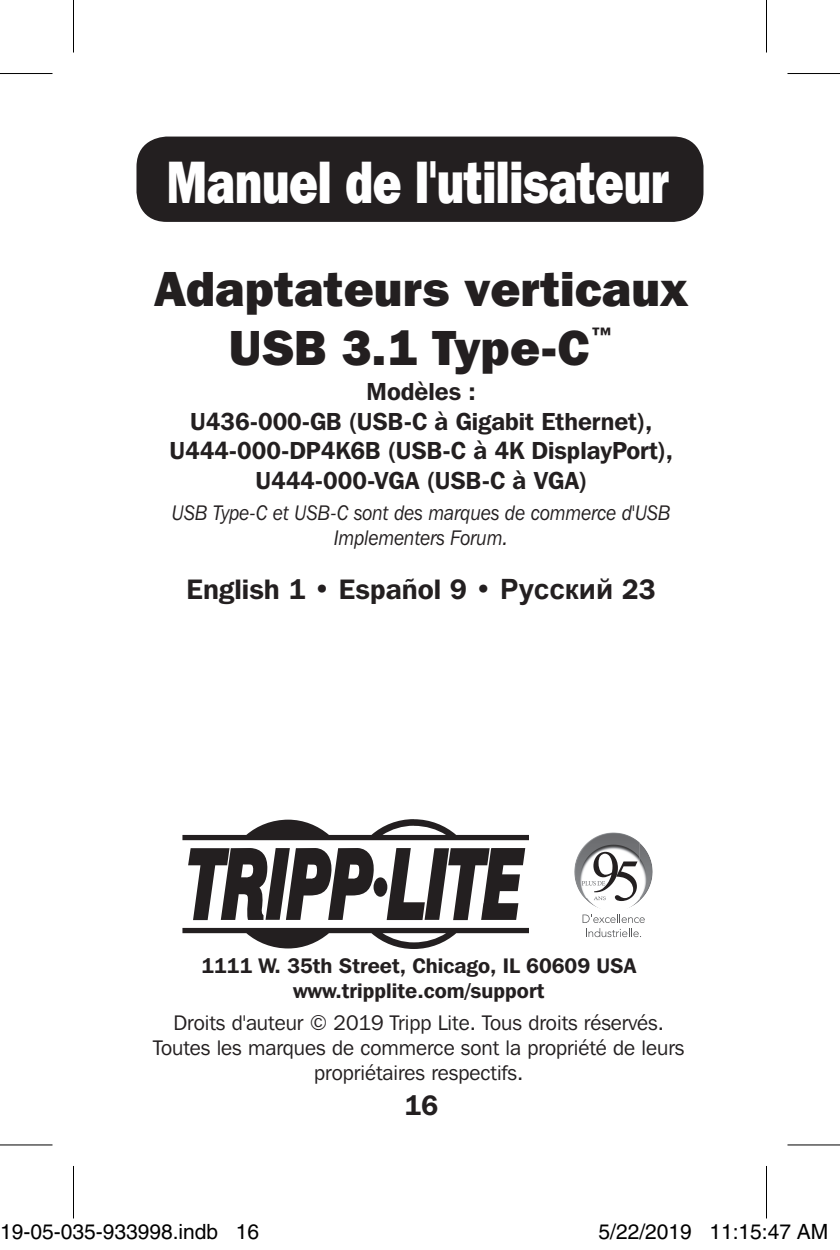
<style>
.page{position:relative;width:840px;height:1250px;background:#fff}
.page>*{position:absolute;margin:0;border:0;box-sizing:border-box;transform-origin:0 0}
.t1{font:800 59.5px "Franklin Gothic IT Cby BT";letter-spacing:-.01em;color:#fff;scale:.79 1}
.t2{font:800 49px/58.8px "Franklin Gothic IT Cby BT";color:#231f20;text-align:center}
.t3{font:600 28px "Franklin Gothic IT Cby BT";color:#231f20}
.t4{font:600 24.5px/29.4px "Franklin Gothic IT Cby BT";color:#231f20;text-align:center}
.t5{font:21px/25.2px "Franklin Gothic IT Cby BT";color:#231f20;text-align:center}
.t6{font:italic 21px/25.2px "Franklin Gothic IT Cby BT";color:#231f20;text-align:center;scale:.91 1}
.t7{font:600 21px/25.2px "Franklin Gothic IT Cby BT";color:#231f20;text-align:center}
.t8{font:21px "Helvetica";color:#000}
.s1{font-family:"Arial";font-weight:700}
</style>
<div class="page">
<div style="left:136px;top:136px;width:568px;height:86px;background:#231f20;border-radius:30px"></div>
<div style="left:374px;top:877px;width:13px;height:19px;background:#231f20;border-radius:50%"></div>
<svg style="left:188px;top:848px;width:187px;height:72px"></svg>
<svg style="left:387px;top:848px;width:138px;height:72px"></svg>
<svg style="left:182px;top:819px;width:347px;height:21px"></svg>
<svg style="left:182px;top:928px;width:347px;height:21px"></svg>
<img style="left:579px;top:832px;width:33px;height:21px">
<img style="left:640px;top:850px;width:13px;height:50px">
<img style="left:584px;top:898px;width:48px;height:10px">
<svg style="left:593px;top:851px;width:45px;height:50px"></svg>
<svg style="left:583px;top:914px;width:62px;height:23px"></svg>
<svg style="left:0;top:1145px;width:52px;height:1px"></svg>
<svg style="left:788px;top:1145px;width:52px;height:1px"></svg>
<hr style="left:0;top:73px;width:52px;height:1px;background:#000">
<hr style="left:788px;top:73px;width:52px;height:1px;background:#000">
<hr style="left:0;top:1144px;width:52px;height:1px;background:#000">
<hr style="left:788px;top:1144px;width:52px;height:1px;background:#000">
<hr style="left:73px;top:0;width:1px;height:52px;background:#000">
<hr style="left:73px;top:1166px;width:1px;height:52px;background:#000">
<hr style="left:766px;top:0;width:1px;height:52px;background:#000">
<hr style="left:766px;top:1166px;width:1px;height:52px;background:#000">
<div style="left:32px;top:1225px;width:8px;height:13px;border:1px solid #fff;border-radius:50%"></div>
<div style="left:30px;top:1224px;width:12px;height:16px;border:1px solid #fff;border-radius:50%"></div>
<div style="left:63px;top:1225px;width:7px;height:13px;border:1px solid #fff;border-radius:50%"></div>
<div style="left:61px;top:1224px;width:11px;height:16px;border:1px solid #fff;border-radius:50%"></div>
<div style="left:659px;top:1225px;width:8px;height:13px;border:1px solid #fff;border-radius:50%"></div>
<div style="left:657px;top:1224px;width:11px;height:16px;border:1px solid #fff;border-radius:50%"></div>
<p class="t1" style="left:167px;top:144px;width:639px">Manuel de l'utilisateur</p>
<p class="t2" style="left:155px;top:258px;width:534px">Adaptateurs verticaux<br>USB 3.1 Type-C<sup>™</sup></p>
<p class="t4" style="left:169px;top:376px;width:505px">Modèles :<br>U436-000-GB (USB-C à Gigabit Ethernet),<br>U444-000-DP4K6B (USB-C à 4K DisplayPort),<br>U444-000-VGA (USB-C à VGA)</p>
<p class="t6" style="left:172px;top:500px;width:550px">USB Type-C et USB-C sont des marques de commerce d'USB<br>Implementers Forum.</p>
<p class="t3" style="left:187px;top:572px;width:471px">English 1 • Español 9 • <span class="s1">Русский</span> 23</p>
<p class="t7" style="left:201px;top:952px;width:437px">1111 W. 35th Street, Chicago, IL 60609 USA www.tripplite.com/support</p>
<p class="t5" style="left:153px;top:1009px;width:533px">Droits d'auteur © 2019 Tripp Lite. Tous droits réservés.<br>Toutes les marques de commerce sont la propriété de leurs propriétaires respectifs.</p>
<h3 class="t3" style="left:404px;top:1087px;width:36px">16</h3>
<p class="t8" style="left:0;top:1219px;width:261px">19-05-035-933998.indb 16</p>
<p class="t8" style="left:598px;top:1219px;width:231px">5/22/2019 11:15:47 AM</p>
</div>
